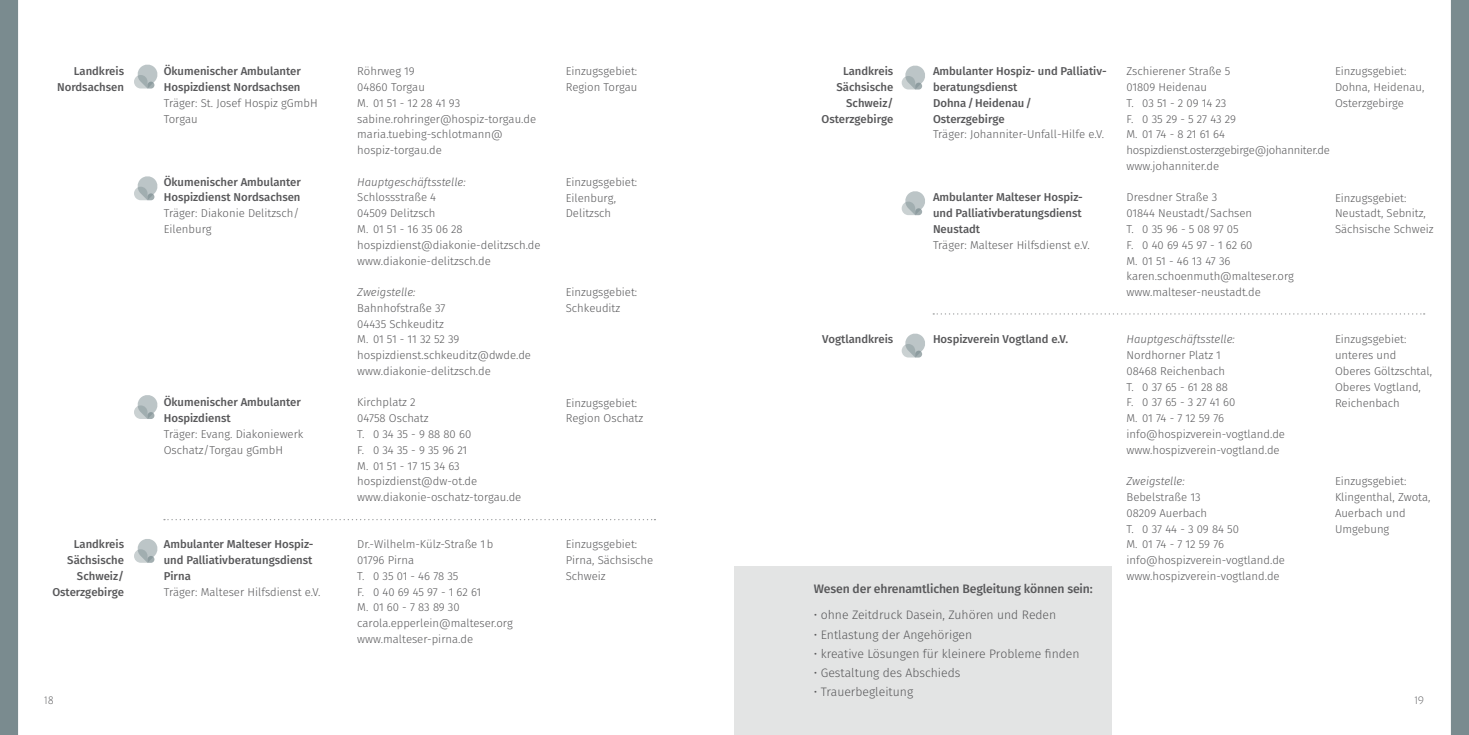
<style>
.page{position:relative;width:1469px;height:735px;background:#fff}
.page>*{position:absolute;margin:0;border:0;box-sizing:border-box;transform-origin:0 0}
.t1{font:300 12.25px "Fira Sans";color:#58585a}
.t2{font:500 12.25px "Fira Sans";letter-spacing:-.01em;color:#58585a}
.t3{font:300 11.38px/15.8px "Fira Sans";color:#58585a}
.t4{font:500 11.38px/15.8px "Fira Sans";color:#58585a}
.t5{font:italic 300 11.38px "Fira Sans";color:#58585a}
.t6{font:10.5px "Julius Sans One";color:#58585a}
</style>
<div class="page">
<div style="left:0;top:0;width:18px;height:734px;background:#7a8b8f"></div>
<div style="left:1450px;top:0;width:18px;height:734px;background:#7a8b8f"></div>
<svg style="left:901px;top:65px;width:24px;height:24px"></svg>
<svg style="left:901px;top:191px;width:24px;height:24px"></svg>
<svg style="left:901px;top:333px;width:24px;height:24px"></svg>
<svg style="left:134px;top:64px;width:24px;height:24px"></svg>
<svg style="left:134px;top:395px;width:24px;height:24px"></svg>
<svg style="left:134px;top:539px;width:24px;height:23px"></svg>
<svg style="left:164px;top:519px;width:491px;height:1px"></svg>
<svg style="left:933px;top:313px;width:491px;height:1px"></svg>
<div style="left:734px;top:566px;width:377px;height:168px;background:#e3e4e4"></div>
<svg style="left:134px;top:176px;width:24px;height:24px"></svg>
<p class="t4" style="left:164px;top:63px;width:139px">Ökumenischer Ambulanter<br>Hospizdienst Nordsachsen</p>
<p class="t3" style="left:164px;top:95px;width:155px">Träger: St. Josef Hospiz gGmbH<br>Torgau</p>
<p class="t4" style="left:57px;top:63px;width:68px;text-align:right">Landkreis<br>Nordsachsen</p>
<p class="t4" style="left:821px;top:63px;width:73px;text-align:right">Landkreis<br>Sächsische<br>Schweiz/<br>Osterzgebirge</p>
<p class="t4" style="left:933px;top:63px;width:175px">Ambulanter Hospiz- und Palliativ&shy;beratungsdienst<br>Dohna/Heidenau/<br>Osterzgebirge</p>
<p class="t3" style="left:933px;top:126px;width:173px">Träger: Johanniter-Unfall-Hilfe e.V.</p>
<p class="t3" style="left:1126px;top:63px;width:205px">Zschierener Straße 5<br>01809 Heidenau<br>T. 03 51 - 2 09 14 23<br>F. 0 35 29 - 5 27 43 29<br>M. 01 74 - 8 21 61 64 hospizdienst.osterzgebirge@johanniter.de www.johanniter.de</p>
<p class="t3" style="left:1126px;top:189px;width:169px">Dresdner Straße 3<br>01844 Neustadt/Sachsen<br>T. 0 35 96 - 5 08 97 05<br>F. 0 40 69 45 97 - 1 62 60<br>M. 01 51 - 46 13 47 36 karen.schoenmuth@malteser.org www.malteser-neustadt.de</p>
<p class="t5" style="left:1126px;top:331px;width:110px">Hauptgeschäftsstelle:</p>
<p class="t3" style="left:1126px;top:347px;width:160px">Nordhorner Platz 1<br>08468 Reichenbach<br>T. 0 37 65 - 61 28 88<br>F. 0 37 65 - 3 27 41 60<br>M. 01 74 - 7 12 59 76 info@hospizverein-vogtland.de www.hospizverein-vogtland.de</p>
<p class="t5" style="left:1126px;top:473px;width:60px">Zweigstelle:</p>
<p class="t3" style="left:1126px;top:489px;width:160px">Bebelstraße 13<br>08209 Auerbach<br>T. 0 37 44 - 3 09 84 50<br>M. 01 74 - 7 12 59 76 info@hospizverein-vogtland.de www.hospizverein-vogtland.de</p>
<p class="t3" style="left:1334px;top:63px;width:91px">Einzugsgebiet:<br>Dohna, Heidenau,<br>Osterzgebirge</p>
<p class="t3" style="left:566px;top:63px;width:73px">Einzugsgebiet:<br>Region Torgau</p>
<p class="t3" style="left:357px;top:63px;width:180px">Röhrweg 19<br>04860 Torgau<br>M. 01 51 - 12 28 41 93 sabine.rohringer@hospiz-torgau.de maria.tuebing-schlotmann@ hospiz-torgau.de</p>
<p class="t5" style="left:357px;top:174px;width:110px">Hauptgeschäftsstelle:</p>
<p class="t3" style="left:357px;top:189px;width:185px">Schlossstraße 4<br>04509 Delitzsch<br>M. 01 51 - 16 35 06 28 hospizdienst@diakonie-delitzsch.de www.diakonie-delitzsch.de</p>
<p class="t5" style="left:357px;top:284px;width:60px">Zweigstelle:</p>
<p class="t3" style="left:357px;top:300px;width:175px">Bahnhofstraße 37<br>04435 Schkeuditz<br>M. 01 51 - 11 32 52 39 hospizdienst.schkeuditz@dwde.de www.diakonie-delitzsch.de</p>
<p class="t3" style="left:357px;top:394px;width:165px">Kirchplatz 2<br>04758 Oschatz<br>T. 0 34 35 - 9 88 80 60<br>F. 0 34 35 - 9 35 96 21<br>M. 01 51 - 17 15 34 63 hospizdienst@dw-ot.de www.diakonie-oschatz-torgau.de</p>
<p class="t3" style="left:357px;top:536px;width:157px">Dr.-Wilhelm-Külz-Straße 1b<br>01796 Pirna<br>T. 0 35 01 - 46 78 35<br>F. 0 40 69 45 97 - 1 62 61<br>M. 01 60 - 7 83 89 30 carola.epperlein@malteser.org www.malteser-pirna.de</p>
<p class="t4" style="left:164px;top:173px;width:139px">Ökumenischer Ambulanter<br>Hospizdienst Nordsachsen</p>
<p class="t3" style="left:164px;top:205px;width:137px">Träger: Diakonie Delitzsch/<br>Eilenburg</p>
<p class="t3" style="left:566px;top:174px;width:73px">Einzugsgebiet:<br>Eilenburg,<br>Delitzsch</p>
<p class="t4" style="left:933px;top:189px;width:151px;text-align:justify">Ambulanter Malteser Hospiz&shy;und Palliativberatungsdienst Neustadt</p>
<p class="t3" style="left:933px;top:236px;width:158px">Träger: Malteser Hilfsdienst e.V.</p>
<p class="t3" style="left:1334px;top:189px;width:100px">Einzugsgebiet:<br>Neustadt, Sebnitz,<br>Sächsische Schweiz</p>
<p class="t3" style="left:566px;top:284px;width:73px">Einzugsgebiet:<br>Schkeuditz</p>
<p class="t4" style="left:822px;top:330px;width:72px">Vogtlandkreis</p>
<p class="t4" style="left:933px;top:331px;width:137px">Hospizverein Vogtland e.V.</p>
<p class="t3" style="left:1334px;top:331px;width:99px">Einzugsgebiet: unteres und<br>Oberes Göltzschtal,<br>Oberes Vogtland,<br>Reichenbach</p>
<p class="t4" style="left:164px;top:394px;width:139px">Ökumenischer Ambulanter<br>Hospizdienst</p>
<p class="t3" style="left:164px;top:426px;width:141px">Träger: Evang. Diakoniewerk<br>Oschatz/Torgau gGmbH</p>
<p class="t3" style="left:566px;top:394px;width:79px">Einzugsgebiet:<br>Region Oschatz</p>
<p class="t3" style="left:1334px;top:473px;width:97px">Einzugsgebiet:<br>Klingenthal, Zwota,<br>Auerbach und<br>Umgebung</p>
<p class="t4" style="left:52px;top:535px;width:73px;text-align:right">Landkreis<br>Sächsische<br>Schweiz/<br>Osterzgebirge</p>
<p class="t4" style="left:164px;top:535px;width:151px;text-align:justify">Ambulanter Malteser Hospiz&shy;und Palliativberatungsdienst Pirna</p>
<p class="t3" style="left:164px;top:583px;width:158px">Träger: Malteser Hilfsdienst e.V.</p>
<p class="t3" style="left:566px;top:536px;width:89px">Einzugsgebiet:<br>Pirna, Sächsische<br>Schweiz</p>
<p class="t2" style="left:814px;top:578px;width:280px">Wesen der ehrenamtlichen Begleitung können sein:</p>
<p class="t1" style="left:814px;top:606px;width:244px">• ohne Zeitdruck Dasein, Zuhören und Reden</p>
<p class="t1" style="left:814px;top:625px;width:160px">• Entlastung der Angehörigen</p>
<p class="t1" style="left:814px;top:644px;width:267px">• kreative Lösungen für kleinere Probleme finden</p>
<p class="t1" style="left:814px;top:663px;width:148px">• Gestaltung des Abschieds</p>
<p class="t1" style="left:814px;top:683px;width:101px">• Trauerbegleitung</p>
<p class="t6" style="left:45px;top:694px;width:11px">18</p>
<p class="t6" style="left:1414px;top:694px;width:11px">19</p>
</div>
